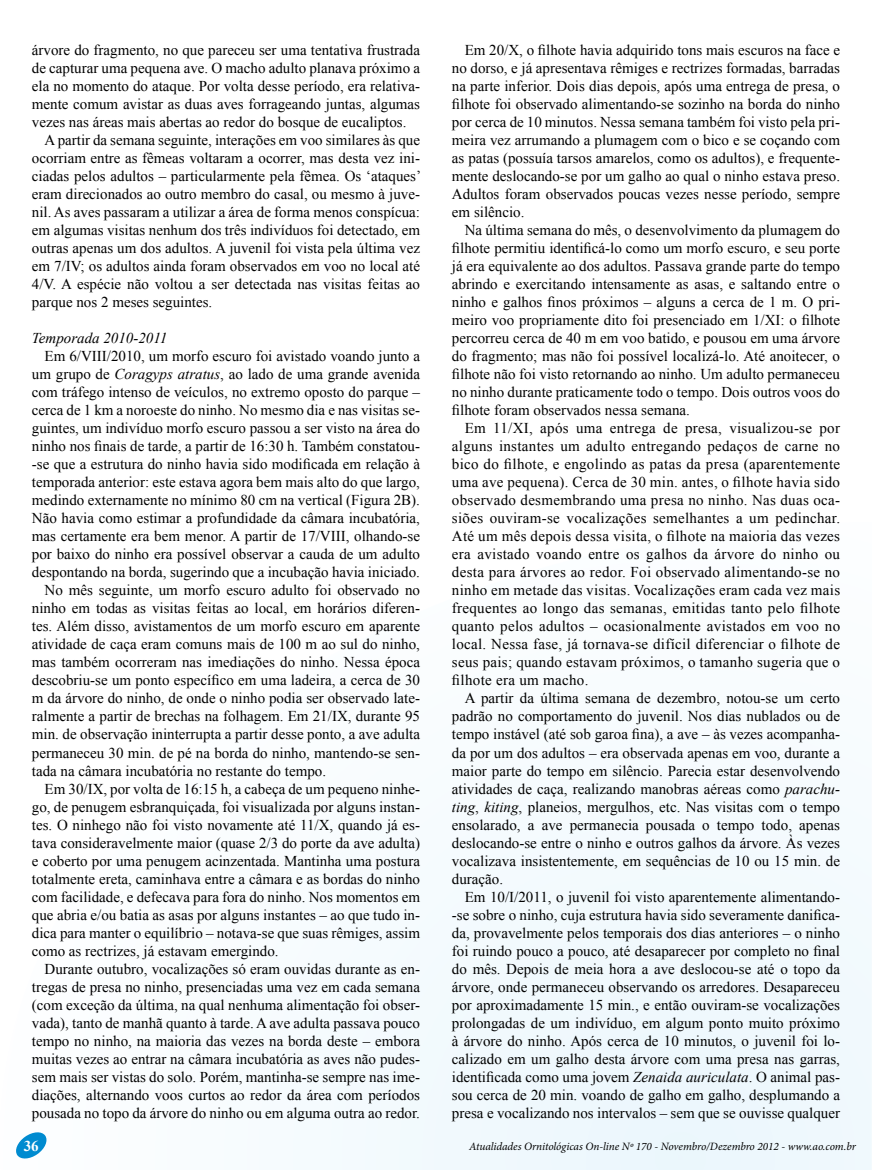
<style>
.page{position:relative;width:872px;height:1170px;background:#fff}
.page>*{position:absolute;margin:0;border:0;box-sizing:border-box;transform-origin:0 0}
.t1{font:15px/18px "Times New Roman";color:#000;text-align:justify}
.t2{font:italic 15px "Times New Roman";color:#000}
.t3{font:700 15px "Times New Roman";color:#fff}
.t4{font:italic 11.25px "Minion Pro";letter-spacing:-.005em;color:#000}
.s1{font-style:italic}
</style>
<div class="page">
<div style="left:330px;top:807px;width:541px;height:362px;background:#f2f9fd"></div>
<svg style="left:871px;top:952px;width:1px;height:217px"></svg>
<svg style="left:16px;top:1132px;width:31px;height:27px"></svg>
<p class="t1" style="left:32px;top:41px;width:389px">árvore do fragmento, no que pareceu ser uma tentativa frustrada</p>
<p class="t1" style="left:32px;top:59px;width:389px">de capturar uma pequena ave. O macho adulto planava próximo a</p>
<p class="t1" style="left:32px;top:77px;width:389px">ela no momento do ataque. Por volta desse período, era relativa-</p>
<p class="t1" style="left:32px;top:95px;width:390px">mente comum avistar as duas aves forrageando juntas, algumas</p>
<p class="t1" style="left:32px;top:113px;width:376px">vezes nas áreas mais abertas ao redor do bosque de eucaliptos.</p>
<p class="t1" style="left:45px;top:131px;width:377px">A partir da semana seguinte, interações em voo similares às que</p>
<p class="t1" style="left:32px;top:149px;width:389px">ocorriam entre as fêmeas voltaram a ocorrer, mas desta vez ini-</p>
<p class="t1" style="left:32px;top:167px;width:391px">ciadas pelos adultos – particularmente pela fêmea. Os ‘ataques’</p>
<p class="t1" style="left:32px;top:185px;width:389px">eram direcionados ao outro membro do casal, ou mesmo à juve-</p>
<p class="t1" style="left:32px;top:203px;width:389px">nil. As aves passaram a utilizar a área de forma menos conspícua:</p>
<p class="t1" style="left:32px;top:221px;width:389px">em algumas visitas nenhum dos três indivíduos foi detectado, em</p>
<p class="t1" style="left:32px;top:239px;width:389px">outras apenas um dos adultos. A juvenil foi vista pela última vez</p>
<p class="t1" style="left:32px;top:257px;width:390px">em 7/IV; os adultos ainda foram observados em voo no local até</p>
<p class="t1" style="left:32px;top:275px;width:390px">4/V. A espécie não voltou a ser detectada nas visitas feitas ao</p>
<p class="t1" style="left:32px;top:293px;width:182px">parque nos 2 meses seguintes.</p>
<p class="t2" style="left:32px;top:328px;width:137px">Temporada 2010-2011</p>
<p class="t1" style="left:45px;top:347px;width:377px">Em 6/VIII/2010, um morfo escuro foi avistado voando junto a</p>
<p class="t1" style="left:32px;top:365px;width:390px">um grupo de <span class="s1">Coragyps atratus</span>, ao lado de uma grande avenida</p>
<p class="t1" style="left:32px;top:383px;width:389px">com tráfego intenso de veículos, no extremo oposto do parque –</p>
<p class="t1" style="left:32px;top:401px;width:389px">cerca de 1 km a noroeste do ninho. No mesmo dia e nas visitas se-</p>
<p class="t1" style="left:32px;top:419px;width:389px">guintes, um indivíduo morfo escuro passou a ser visto na área do</p>
<p class="t1" style="left:32px;top:437px;width:389px">ninho nos finais de tarde, a partir de 16:30 h. Também constatou-</p>
<p class="t1" style="left:32px;top:455px;width:389px">-se que a estrutura do ninho havia sido modificada em relação à</p>
<p class="t1" style="left:32px;top:473px;width:389px">temporada anterior: este estava agora bem mais alto do que largo,</p>
<p class="t1" style="left:32px;top:491px;width:389px">medindo externamente no mínimo 80 cm na vertical (Figura 2B).</p>
<p class="t1" style="left:32px;top:509px;width:389px">Não havia como estimar a profundidade da câmara incubatória,</p>
<p class="t1" style="left:32px;top:527px;width:389px">mas certamente era bem menor. A partir de 17/VIII, olhando-se</p>
<p class="t1" style="left:32px;top:545px;width:390px">por baixo do ninho era possível observar a cauda de um adulto</p>
<p class="t1" style="left:32px;top:563px;width:389px">despontando na borda, sugerindo que a incubação havia iniciado.</p>
<p class="t1" style="left:45px;top:581px;width:377px">No mês seguinte, um morfo escuro adulto foi observado no</p>
<p class="t1" style="left:32px;top:599px;width:389px">ninho em todas as visitas feitas ao local, em horários diferen-</p>
<p class="t1" style="left:32px;top:617px;width:389px">tes. Além disso, avistamentos de um morfo escuro em aparente</p>
<p class="t1" style="left:32px;top:635px;width:390px">atividade de caça eram comuns mais de 100 m ao sul do ninho,</p>
<p class="t1" style="left:32px;top:653px;width:389px">mas também ocorreram nas imediações do ninho. Nessa época</p>
<p class="t1" style="left:32px;top:671px;width:390px">descobriu-se um ponto específico em uma ladeira, a cerca de 30</p>
<p class="t1" style="left:32px;top:689px;width:389px">m da árvore do ninho, de onde o ninho podia ser observado late-</p>
<p class="t1" style="left:32px;top:707px;width:390px">ralmente a partir de brechas na folhagem. Em 21/IX, durante 95</p>
<p class="t1" style="left:32px;top:725px;width:389px">min. de observação ininterrupta a partir desse ponto, a ave adulta</p>
<p class="t1" style="left:32px;top:743px;width:390px">permaneceu 30 min. de pé na borda do ninho, mantendo-se sen-</p>
<p class="t1" style="left:32px;top:761px;width:296px">tada na câmara incubatória no restante do tempo.</p>
<p class="t1" style="left:45px;top:779px;width:377px">Em 30/IX, por volta de 16:15 h, a cabeça de um pequeno ninhe-</p>
<p class="t1" style="left:32px;top:797px;width:389px">go, de penugem esbranquiçada, foi visualizada por alguns instan-</p>
<p class="t1" style="left:32px;top:815px;width:390px">tes. O ninhego não foi visto novamente até 11/X, quando já es-</p>
<p class="t1" style="left:32px;top:833px;width:390px">tava consideravelmente maior (quase 2/3 do porte da ave adulta)</p>
<p class="t1" style="left:32px;top:851px;width:389px">e coberto por uma penugem acinzentada. Mantinha uma postura</p>
<p class="t1" style="left:32px;top:869px;width:389px">totalmente ereta, caminhava entre a câmara e as bordas do ninho</p>
<p class="t1" style="left:32px;top:887px;width:389px">com facilidade, e defecava para fora do ninho. Nos momentos em</p>
<p class="t1" style="left:32px;top:905px;width:390px">que abria e/ou batia as asas por alguns instantes – ao que tudo in-</p>
<p class="t1" style="left:32px;top:923px;width:389px">dica para manter o equilíbrio – notava-se que suas rêmiges, assim</p>
<p class="t1" style="left:32px;top:941px;width:248px">como as rectrizes, já estavam emergindo.</p>
<p class="t1" style="left:45px;top:959px;width:377px">Durante outubro, vocalizações só eram ouvidas durante as en-</p>
<p class="t1" style="left:32px;top:977px;width:389px">tregas de presa no ninho, presenciadas uma vez em cada semana</p>
<p class="t1" style="left:32px;top:995px;width:389px">(com exceção da última, na qual nenhuma alimentação foi obser-</p>
<p class="t1" style="left:32px;top:1013px;width:390px">vada), tanto de manhã quanto à tarde. A ave adulta passava pouco</p>
<p class="t1" style="left:32px;top:1031px;width:389px">tempo no ninho, na maioria das vezes na borda deste – embora</p>
<p class="t1" style="left:32px;top:1049px;width:389px">muitas vezes ao entrar na câmara incubatória as aves não pudes-</p>
<p class="t1" style="left:32px;top:1067px;width:389px">sem mais ser vistas do solo. Porém, mantinha-se sempre nas ime-</p>
<p class="t1" style="left:32px;top:1085px;width:389px">diações, alternando voos curtos ao redor da área com períodos</p>
<p class="t1" style="left:32px;top:1103px;width:390px">pousada no topo da árvore do ninho ou em alguma outra ao redor.</p>
<p class="t1" style="left:452px;top:41px;width:390px;text-indent:13px">Em 20/X, o filhote havia adquirido tons mais escuros na face e no dorso, e já apresentava rêmiges e rectrizes formadas, barradas na parte inferior. Dois dias depois, após uma entrega de presa, o filhote foi observado alimentando-se sozinho na borda do ninho por cerca de 10 minutos. Nessa semana também foi visto pela pri&shy;meira vez arrumando a plumagem com o bico e se coçando com as patas (possuía tarsos amarelos, como os adultos), e frequente&shy;mente deslocando-se por um galho ao qual o ninho estava preso.<br>Adultos foram observados poucas vezes nesse período, sempre em silêncio.</p>
<p class="t1" style="left:452px;top:221px;width:390px;text-indent:13px">Na última semana do mês, o desenvolvimento da plumagem do filhote permitiu identificá-lo como um morfo escuro, e seu porte já era equivalente ao dos adultos. Passava grande parte do tempo abrindo e exercitando intensamente as asas, e saltando entre o ninho e galhos finos próximos – alguns a cerca de 1 m. O pri&shy;meiro voo propriamente dito foi presenciado em 1/XI: o filhote percorreu cerca de 40 m em voo batido, e pousou em uma árvore do fragmento; mas não foi possível localizá-lo. Até anoitecer, o filhote não foi visto retornando ao ninho. Um adulto permaneceu no ninho durante praticamente todo o tempo. Dois outros voos do filhote foram observados nessa semana.</p>
<p class="t1" style="left:452px;top:419px;width:390px;text-indent:13px">Em 11/XI, após uma entrega de presa, visualizou-se por alguns instantes um adulto entregando pedaços de carne no bico do filhote, e engolindo as patas da presa (aparentemente uma ave pequena). Cerca de 30 min. antes, o filhote havia sido observado desmembrando uma presa no ninho. Nas duas oca&shy;siões ouviram-se vocalizações semelhantes a um pedinchar.<br>Até um mês depois dessa visita, o filhote na maioria das vezes era avistado voando entre os galhos da árvore do ninho ou desta para árvores ao redor. Foi observado alimentando-se no ninho em metade das visitas. Vocalizações eram cada vez mais frequentes ao longo das semanas, emitidas tanto pelo filhote quanto pelos adultos – ocasionalmente avistados em voo no local. Nessa fase, já tornava-se difícil diferenciar o filhote de seus pais; quando estavam próximos, o tamanho sugeria que o filhote era um macho.</p>
<p class="t1" style="left:452px;top:689px;width:390px;text-indent:13px">A partir da última semana de dezembro, notou-se um certo padrão no comportamento do juvenil. Nos dias nublados ou de tempo instável (até sob garoa fina), a ave – às vezes acompanha&shy;da por um dos adultos – era observada apenas em voo, durante a maior parte do tempo em silêncio. Parecia estar desenvolvendo atividades de caça, realizando manobras aéreas como <span class="s1">parachu&shy;ting</span>, <span class="s1">kiting</span>, planeios, mergulhos, etc. Nas visitas com o tempo ensolarado, a ave permanecia pousada o tempo todo, apenas deslocando-se entre o ninho e outros galhos da árvore. Às vezes vocalizava insistentemente, em sequências de 10 ou 15 min. de duração.</p>
<p class="t1" style="left:452px;top:887px;width:390px;text-indent:13px">Em 10/I/2011, o juvenil foi visto aparentemente alimentando--se sobre o ninho, cuja estrutura havia sido severamente danifica&shy;da, provavelmente pelos temporais dos dias anteriores – o ninho foi ruindo pouco a pouco, até desaparecer por completo no final do mês. Depois de meia hora a ave deslocou-se até o topo da árvore, onde permaneceu observando os arredores. Desapareceu por aproximadamente 15 min., e então ouviram-se vocalizações prolongadas de um indivíduo, em algum ponto muito próximo à árvore do ninho. Após cerca de 10 minutos, o juvenil foi lo&shy;calizado em um galho desta árvore com uma presa nas garras, identificada como uma jovem <span class="s1">Zenaida auriculata</span>. O animal pas&shy;sou cerca de 20 min. voando de galho em galho, desplumando a presa e vocalizando nos intervalos – sem que se ouvisse qualquer</p>
<p class="t3" style="left:24px;top:1134px;width:17px">36</p>
<p class="t4" style="left:469px;top:1138px;width:388px">Atualidades Ornitológicas On-line Nº 170 - Novembro/Dezembro 2012 - www.ao.com.br</p>
</div>
